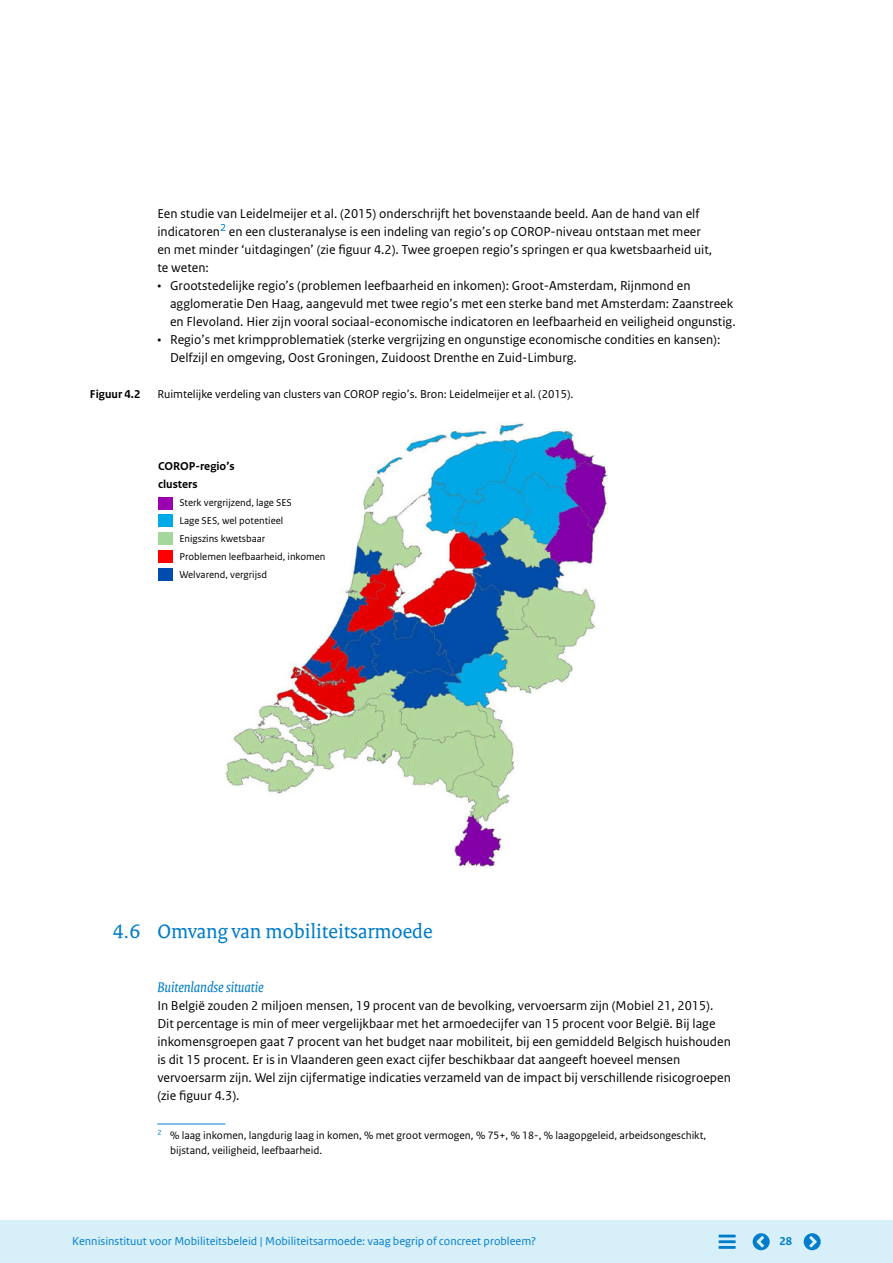
<style>
.page{position:relative;width:893px;height:1263px;background:#fff}
.page>*{position:absolute;margin:0;border:0;box-sizing:border-box;transform-origin:0 0}
.t1{font:21px "Rijksoverheid Serif Web";color:#007ccb}
._05_RO_Alineakop{font:italic 15px "Rijksoverheid Serif Web";color:#007ccb}
._10_RO_Broodtekst{font:13.5px/18px "Rijksoverheid Sans Web Text";color:#000}
.t2{font:12px "Rijksoverheid Sans Web Text Regular 2";color:#007ccb}
._15_Figuur_titel{font:12px "Rijksoverheid Sans Web Text";color:#000}
._15_Figuur_titel-2{font:12px/18px "Rijksoverheid Sans Web Text Bold 2";color:#000}
.t3{font:12px "Rijksoverheid Sans Web Text Bold 2";color:#007ccb}
._14_RO_Voetnoot{font:11.25px/15px "Rijksoverheid Sans Web Text";color:#000}
._15_Figuur_titel-3{font:10.5px "Rijksoverheid Sans Web Text";color:#000}
.s1{font-family:"Rijksoverheid Sans Web Text Regular 2"}
</style>
<div class="page">
<img style="left:225px;top:422px;width:382px;height:445px">
<hr style="left:157px;top:1123px;width:68px;height:1px;background:#007ccb">
<svg style="left:158px;top:422px;width:195px;height:200px"></svg>
<div style="left:158px;top:497px;width:15px;height:13px;background:#9b00ae"></div>
<div style="left:158px;top:514px;width:15px;height:13px;background:#00aae9"></div>
<div style="left:158px;top:532px;width:15px;height:13px;background:#a4d79a"></div>
<div style="left:158px;top:550px;width:15px;height:13px;background:#f00"></div>
<div style="left:158px;top:568px;width:15px;height:12px;background:#004cae"></div>
<div style="left:0;top:1220px;width:893px;height:43px;background:#d6eff9"></div>
<hr style="left:719px;top:1246px;width:17px;height:3px;background:#007ccb">
<hr style="left:719px;top:1240px;width:17px;height:3px;background:#007ccb">
<hr style="left:719px;top:1234px;width:17px;height:3px;background:#007ccb">
<svg style="left:753px;top:1233px;width:17px;height:17px"></svg>
<svg style="left:804px;top:1233px;width:17px;height:17px"></svg>
<p class="_10_RO_Broodtekst" style="left:157px;top:204px;width:556px">Een studie van Leidelmeijer et al. (2015) onderschrijft het bovenstaande beeld. Aan de hand van elf indicatoren<sup>2</sup> en een clusteranalyse is een indeling van regio’s op COROP-niveau ontstaan met meer <span class="s1">en met minder ‘uitdagingen’ (zie figuur 4.2). Twee groepen regio’s springen er qua kwetsbaarheid uit, </span>te weten:</p>
<p class="_10_RO_Broodtekst" style="left:170px;top:276px;width:567px;text-indent:-13px">• Grootstedelijke regio’s (problemen leefbaarheid en inkomen): Groot-Amsterdam, Rijnmond en agglomeratie Den Haag, aangevuld met twee regio’s met een sterke band met Amsterdam: Zaanstreek en Flevoland. Hier zijn vooral sociaal-economische indicatoren en leefbaarheid en veiligheid ongunstig.</p>
<p class="_10_RO_Broodtekst" style="left:170px;top:330px;width:552px;text-indent:-13px">• Regio’s met krimpproblematiek (sterke vergrijzing en ongunstige economische condities en kansen):<br>Delfzijl en omgeving, Oost Groningen, Zuidoost Drenthe en Zuid-Limburg.</p>
<p class="_15_Figuur_titel-2" style="left:90px;top:385px;width:52px">Figuur 4.2</p>
<p class="_15_Figuur_titel" style="left:157px;top:387px;width:418px">Ruimtelijke verdeling van clusters van COROP regio’s. Bron: Leidelmeijer et al. (2015).</p>
<p class="_15_Figuur_titel-2" style="left:158px;top:457px;width:78px">COROP-regio’s clusters</p>
<p class="_15_Figuur_titel-3" style="left:179px;top:496px;width:114px">Sterk vergrijzend, lage SES</p>
<p class="_15_Figuur_titel-3" style="left:179px;top:514px;width:105px">Lage SES, wel potentieel</p>
<p class="_15_Figuur_titel-3" style="left:179px;top:532px;width:87px">Enigszins kwetsbaar</p>
<p class="_15_Figuur_titel-3" style="left:179px;top:550px;width:148px">Problemen leefbaarheid, inkomen</p>
<p class="_15_Figuur_titel-3" style="left:179px;top:568px;width:89px">Welvarend, vergrijsd</p>
<p class="t1" style="left:113px;top:919px;width:321px">4.6 Omvang van mobiliteitsarmoede</p>
<p class="_05_RO_Alineakop" style="left:157px;top:978px;width:108px">Buitenlandse situatie</p>
<p class="_10_RO_Broodtekst" style="left:157px;top:996px;width:575px"><span class="s1">In België zouden 2 miljoen mensen, 19 procent van de bevolking, vervoersarm zijn (Mobiel 21, 2015).<br>Dit percentage is min of meer vergelijkbaar met het armoedecijfer van 15 procent voor België. Bij lage </span>inkomensgroepen gaat 7 procent van het budget naar mobiliteit, bij een gemiddeld Belgisch huishouden is dit 15 procent. Er is in Vlaanderen geen exact cijfer beschikbaar dat aangeeft hoeveel mensen vervoersarm zijn. Wel zijn cijfermatige indicaties verzameld van de impact bij verschillende risicogroepen <span class="s1">(zie figuur 4.3).</span></p>
<p class="_14_RO_Voetnoot" style="left:170px;top:1128px;width:538px;text-indent:-13px"><sup>2</sup> % laag inkomen, langdurig laag in komen, % met groot vermogen, % 75+, % 18-, % laagopgeleid, arbeidsongeschikt, bijstand, veiligheid, leefbaarheid.</p>
<p class="t2" style="left:72px;top:1234px;width:466px">Kennisinstituut voor Mobiliteitsbeleid | Mobiliteitsarmoede: vaag begrip of concreet probleem?</p>
<p class="t3" style="left:779px;top:1234px;width:14px">28</p>
</div>
